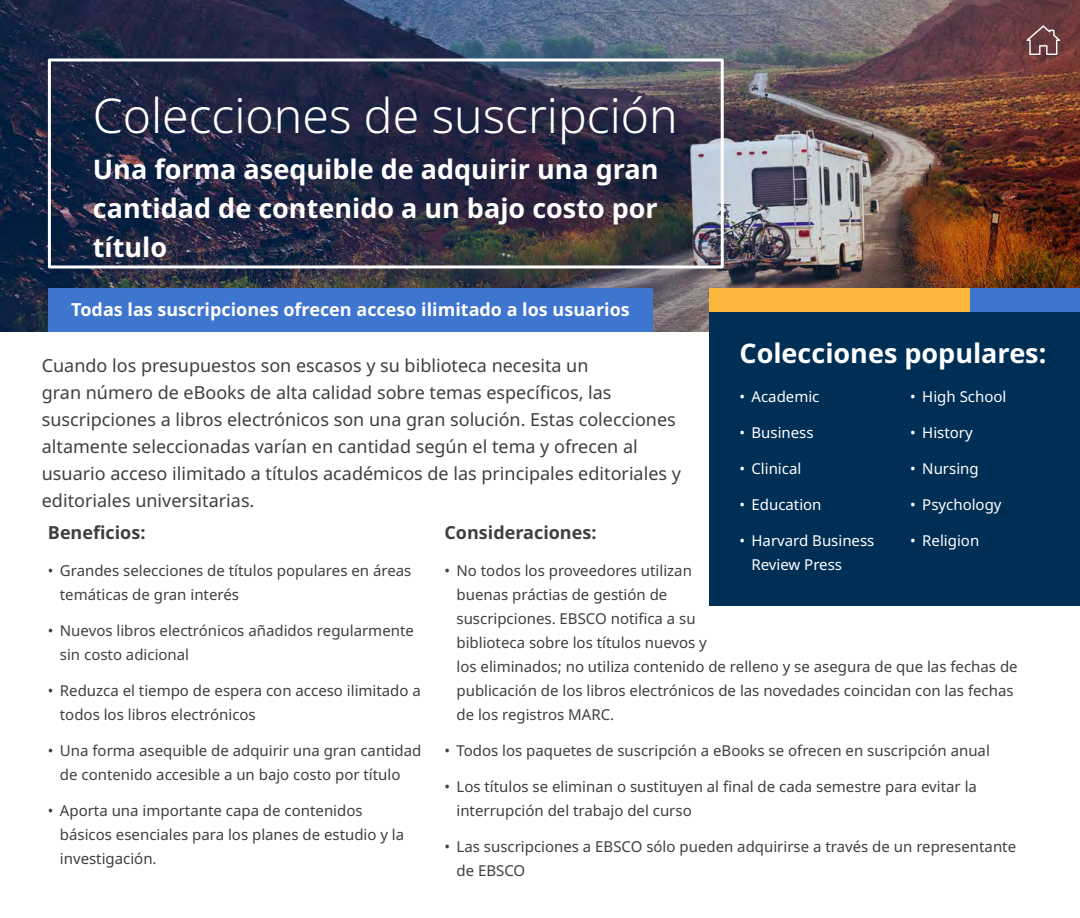
<style>
.page{position:relative;width:1080px;height:918px;background:#fff}
.page>*{position:absolute;margin:0;border:0;box-sizing:border-box;transform-origin:0 0}
.t1{font:300 48px "Noto Sans";color:#fff}
.t2{font:700 27px/39px "Noto Sans";color:#fff;text-align:justify}
.t3{font:18px/27px "Noto Sans";color:#3d3f42}
.t4{font:700 18px "Noto Sans";color:#fff}
.t5{font:700 18px "Noto Sans";color:#3d3f42}
.t6{font:15px/24px "Noto Sans";color:#3d3f42}
.t7{font:15px/24px "Noto Sans";color:#fff}
</style>
<div class="page">
<img style="left:0;top:0;width:1080px;height:332px">
<div style="left:709px;top:312px;width:371px;height:294px;background:#002f56"></div>
<div style="left:709px;top:288px;width:262px;height:24px;background:#fab73c"></div>
<div style="left:971px;top:288px;width:109px;height:24px;background:#3e75cf"></div>
<div style="left:48px;top:58px;width:676px;height:210px;border:3px solid #fff"></div>
<div style="left:48px;top:288px;width:604px;height:44px;background:#3e75cf"></div>
<svg style="left:1026px;top:25px;width:34px;height:30px"></svg>
<h1 class="t1" style="left:93px;top:82px;width:586px">Colecciones de suscripción</h1>
<h4 class="t2" style="left:93px;top:151px;width:567px">Una forma asequible de adquirir una gran cantidad de contenido a un bajo costo por título</h4>
<p class="t4" style="left:71px;top:296px;width:560px">Todas las suscripciones ofrecen acceso ilimitado a los usuarios</p>
<h4 class="t2" style="left:740px;top:335px;width:308px">Colecciones populares:</h4>
<p class="t7" style="left:740px;top:384px;width:81px">• Academic</p>
<p class="t7" style="left:740px;top:420px;width:76px">• Business</p>
<p class="t7" style="left:740px;top:456px;width:63px">• Clinical</p>
<p class="t7" style="left:740px;top:492px;width:84px">• Education</p>
<p class="t7" style="left:752px;top:528px;width:124px;text-indent:-12px">• Harvard Business<br>Review Press</p>
<p class="t3" style="left:42px;top:352px;width:641px">Cuando los presupuestos son escasos y su biblioteca necesita un<br>gran número de eBooks de alta calidad sobre temas específicos, las suscripciones a libros electrónicos son una gran solución. Estas colecciones altamente seleccionadas varían en cantidad según el tema y ofrecen al usuario acceso ilimitado a títulos académicos de las principales editoriales y editoriales universitarias.</p>
<p class="t7" style="left:910px;top:384px;width:98px">• High School</p>
<p class="t7" style="left:910px;top:420px;width:64px">• History</p>
<p class="t7" style="left:910px;top:456px;width:70px">• Nursing</p>
<p class="t7" style="left:910px;top:492px;width:93px">• Psychology</p>
<p class="t7" style="left:910px;top:528px;width:70px">• Religion</p>
<p class="t5" style="left:48px;top:520px;width:99px">Beneficios:</p>
<p class="t5" style="left:445px;top:520px;width:154px">Consideraciones:</p>
<p class="t6" style="left:60px;top:558px;width:353px;text-indent:-12px">• Grandes selecciones de títulos populares en áreas temáticas de gran interés</p>
<p class="t6" style="left:60px;top:618px;width:356px;text-indent:-12px">• Nuevos libros electrónicos añadidos regularmente sin costo adicional</p>
<p class="t6" style="left:60px;top:678px;width:363px;text-indent:-12px">• Reduzca el tiempo de espera con acceso ilimitado a todos los libros electrónicos</p>
<p class="t6" style="left:60px;top:738px;width:363px;text-indent:-12px">• Una forma asequible de adquirir una gran cantidad de contenido accesible a un bajo costo por título</p>
<p class="t6" style="left:60px;top:798px;width:346px;text-indent:-12px">• Aporta una importante capa de contenidos básicos esenciales para los planes de estudio y la investigación.</p>
<p class="t6" style="left:457px;top:558px;width:563px;text-indent:-12px">• No todos los proveedores utilizan<br>buenas práctias de gestión de<br>suscripciones. EBSCO notifica a su<br>biblioteca sobre los títulos nuevos y<br>los eliminados; no utiliza contenido de relleno y se asegura de que las fechas de publicación de los libros electrónicos de las novedades coincidan con las fechas de los registros MARC.</p>
<p class="t6" style="left:445px;top:738px;width:547px">• Todos los paquetes de suscripción a eBooks se ofrecen en suscripción anual</p>
<p class="t6" style="left:457px;top:774px;width:522px;text-indent:-12px">• Los títulos se eliminan o sustituyen al final de cada semestre para evitar la interrupción del trabajo del curso</p>
<p class="t6" style="left:457px;top:834px;width:561px;text-indent:-12px">• Las suscripciones a EBSCO sólo pueden adquirirse a través de un representante de EBSCO</p>
</div>
